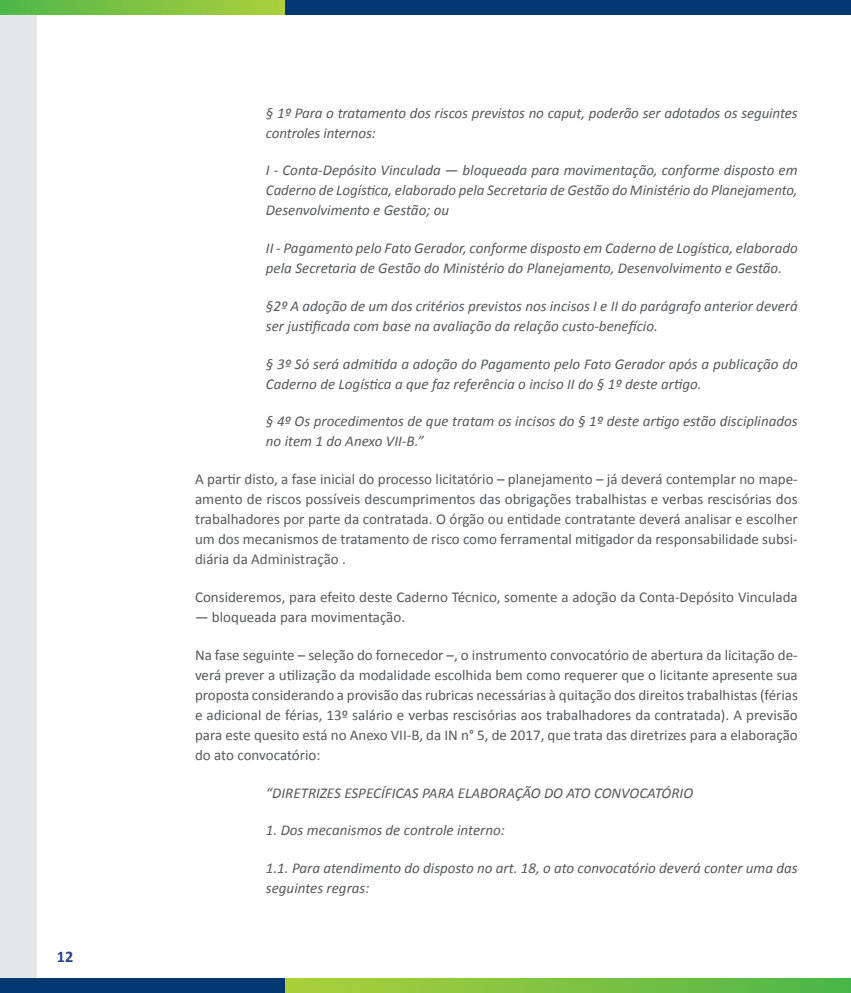
<style>
.page{position:relative;width:851px;height:993px;background:#fff}
.page>*{position:absolute;margin:0;border:0;box-sizing:border-box;transform-origin:0 0}
.t1{font:700 16.25px "Calibri";color:#25408f}
.t2{font:italic 15px/20px "Calibri";color:#58595b}
.t3{font:15px/20px "Calibri";color:#58595b;text-align:justify}
</style>
<div class="page">
<div style="left:0;top:0;width:37px;height:992px;background:#e6e7e8"></div>
<svg style="left:0;top:0;width:285px;height:14px;background:#7ec242"></svg>
<div style="left:0;top:978px;width:285px;height:14px;background:#043870"></div>
<div style="left:285px;top:0;width:565px;height:14px;background:#043870"></div>
<svg style="left:285px;top:978px;width:565px;height:14px;background:#7cc242"></svg>
<p class="t1" style="left:57px;top:946px;width:18px">12</p>
<p class="t2" style="left:266px;top:102px;width:533px">§ 1º Para o tratamento dos riscos previstos no caput, poderão ser adotados os seguintes controles internos:</p>
<p class="t2" style="left:266px;top:160px;width:533px;text-align:justify">I - Conta-Depósito Vinculada ― bloqueada para movimentação, conforme disposto em Caderno de Logística, elaborado pela Secretaria de Gestão do Ministério do Planejamento, Desenvolvimento e Gestão; ou</p>
<p class="t2" style="left:266px;top:237px;width:533px">II - Pagamento pelo Fato Gerador, conforme disposto em Caderno de Logística, elaborado pela Secretaria de Gestão do Ministério do Planejamento, Desenvolvimento e Gestão.</p>
<p class="t2" style="left:266px;top:295px;width:533px">§2º A adoção de um dos critérios previstos nos incisos I e II do parágrafo anterior deverá ser justificada com base na avaliação da relação custo-benefício.</p>
<p class="t2" style="left:266px;top:353px;width:533px">§ 3º Só será admitida a adoção do Pagamento pelo Fato Gerador após a publicação do<br>Caderno de Logística a que faz referência o inciso II do § 1º deste artigo.</p>
<p class="t2" style="left:266px;top:411px;width:533px">§ 4º Os procedimentos de que tratam os incisos do § 1º deste artigo estão disciplinados no item 1 do Anexo VII-B.”</p>
<p class="t3" style="left:195px;top:469px;width:604px">A partir disto, a fase inicial do processo licitatório – planejamento – já deverá contemplar no mape&shy;amento de riscos possíveis descumprimentos das obrigações trabalhistas e verbas rescisórias dos trabalhadores por parte da contratada. O órgão ou entidade contratante deverá analisar e escolher um dos mecanismos de tratamento de risco como ferramental mitigador da responsabilidade subsi&shy;diária da Administração .</p>
<p class="t3" style="left:195px;top:587px;width:604px">Consideremos, para efeito deste Caderno Técnico, somente a adoção da Conta-Depósito Vinculada ― bloqueada para movimentação.</p>
<p class="t3" style="left:195px;top:644px;width:604px">Na fase seguinte – seleção do fornecedor –, o instrumento convocatório de abertura da licitação de&shy;verá prever a utilização da modalidade escolhida bem como requerer que o licitante apresente sua proposta considerando a provisão das rubricas necessárias à quitação dos direitos trabalhistas (férias e adicional de férias, 13º salário e verbas rescisórias aos trabalhadores da contratada). A previsão para este quesito está no Anexo VII-B, da IN n° 5, de 2017, que trata das diretrizes para a elaboração do ato convocatório:</p>
<p class="t2" style="left:266px;top:781px;width:428px">“DIRETRIZES ESPECÍFICAS PARA ELABORAÇÃO DO ATO CONVOCATÓRIO</p>
<p class="t2" style="left:266px;top:819px;width:240px">1. Dos mecanismos de controle interno:</p>
<p class="t2" style="left:266px;top:857px;width:533px">1.1. Para atendimento do disposto no art. 18, o ato convocatório deverá conter uma das seguintes regras:</p>
</div>
